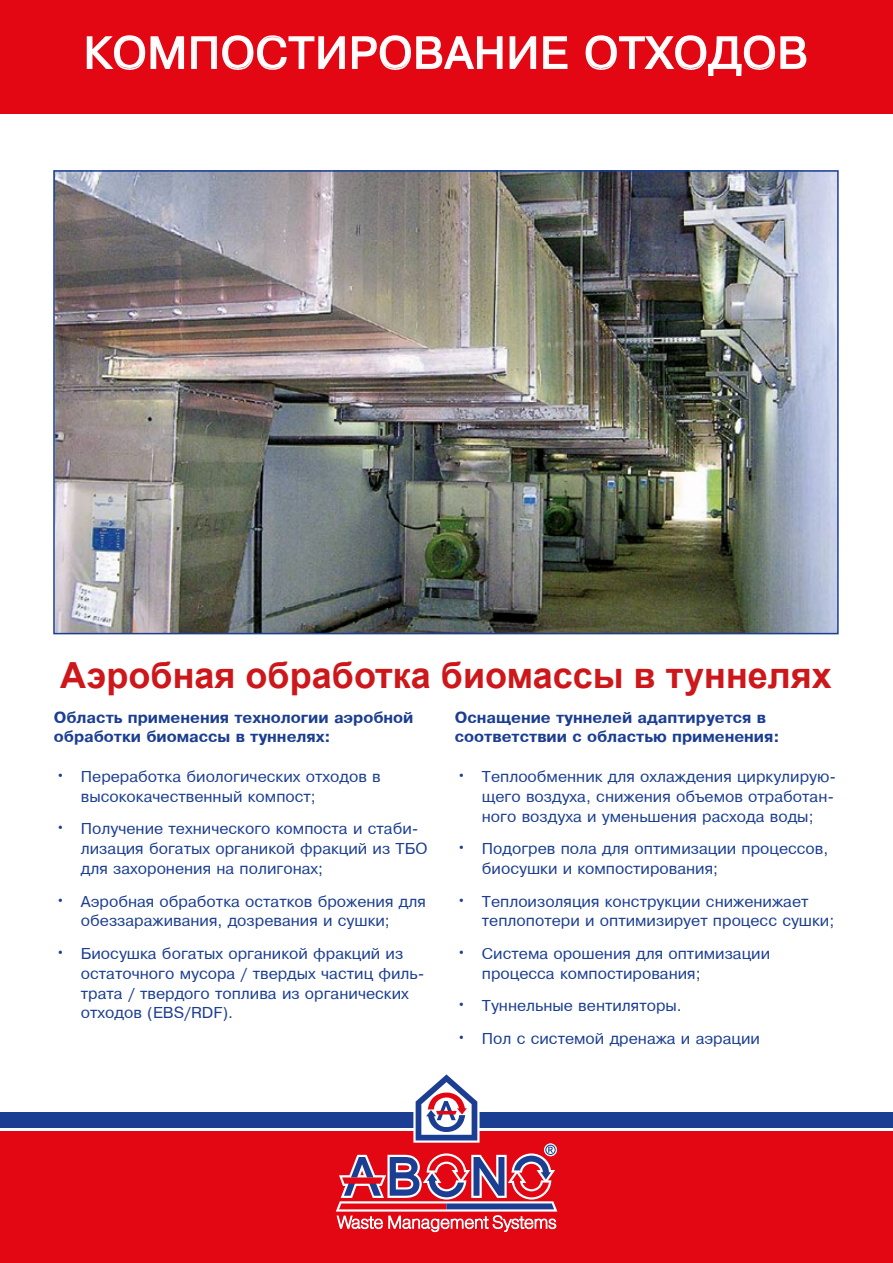
<style>
.page{position:relative;width:893px;height:1263px;background:#fff}
.page>*{position:absolute;margin:0;border:0;box-sizing:border-box;transform-origin:0 0}
.t1{font:42px "Pragmatica";letter-spacing:.025em;color:#fff}
.t2{font:700 36px "Arial";color:#cd171a}
.t3{font:15px/19.8px "Pragmatica";color:#1b3e92}
.t4{font:700 15px/19.8px "Pragmatica";color:#1b3e92}
.s1{font-size:18px}
</style>
<div class="page">
<img style="left:56px;top:173px;width:780px;height:458px">
<div style="left:53px;top:170px;width:786px;height:464px;border:2px solid #1b3e92"></div>
<div style="left:0;top:1111px;width:893px;height:16px;background:#1b3e92"></div>
<div style="left:0;top:1131px;width:893px;height:132px;background:#e30613"></div>
<div style="left:0;top:0;width:893px;height:114px;background:#e30613"></div>
<svg style="left:336px;top:1074px;width:221px;height:158px"></svg>
<svg style="left:86px;top:35px;width:417px;height:35px"></svg>
<svg style="left:509px;top:36px;width:59px;height:33px"></svg>
<svg style="left:585px;top:35px;width:222px;height:41px"></svg>
<h1 class="t1" style="left:84px;top:30px;width:726px">КОМПОСТИРОВАНИЕ ОТХОДОВ</h1>
<h2 class="t2" style="left:60px;top:651px;width:773px">Аэробная обработка биомассы в туннелях</h2>
<p class="t4" style="left:54px;top:707px;width:361px">Область применения технологии аэробной обработки биомассы в туннелях:</p>
<p class="t3" style="left:81px;top:767px;width:301px;text-indent:-27px"><span class="s1">•</span> Переработка биологических отходов в высококачественный компост;</p>
<p class="t3" style="left:81px;top:819px;width:348px;text-indent:-27px"><span class="s1">•</span> Получение технического компоста и стаби&shy;лизация богатых органикой фракций из ТБО для захоронения на полигонах;</p>
<p class="t3" style="left:54px;top:891px;width:373px;text-align:center"><span class="s1">•</span> Аэробная обработка остатков брожения для обеззараживания, дозревания и сушки;</p>
<p class="t3" style="left:81px;top:944px;width:345px;text-indent:-27px"><span class="s1">•</span> Биосушка богатых органикой фракций из остаточного мусора / твердых частиц филь&shy;трата / твердого топлива из органических отходов (EBS/RDF).</p>
<p class="t4" style="left:455px;top:707px;width:326px">Оснащение туннелей адаптируется в соответствии с областью применения:</p>
<p class="t3" style="left:482px;top:767px;width:356px;text-indent:-27px"><span class="s1">•</span> Теплообменник для охлаждения циркулирую&shy;щего воздуха, снижения объемов отработан&shy;ного воздуха и уменьшения расхода воды;</p>
<p class="t3" style="left:482px;top:839px;width:348px;text-indent:-27px"><span class="s1">•</span> Подогрев пола для оптимизации процессов, биосушки и компостирования;</p>
<p class="t3" style="left:482px;top:891px;width:354px;text-indent:-27px"><span class="s1">•</span> Теплоизоляция конструкции сниженижает теплопотери и оптимизирует процесс сушки;</p>
<p class="t3" style="left:482px;top:944px;width:290px;text-indent:-27px"><span class="s1">•</span> Система орошения для оптимизации процесса компостирования;</p>
<p class="t3" style="left:455px;top:996px;width:228px"><span class="s1">•</span> Туннельные вентиляторы.</p>
<p class="t3" style="left:455px;top:1029px;width:307px"><span class="s1">•</span> Пол с системой дренажа и аэрации</p>
</div>
